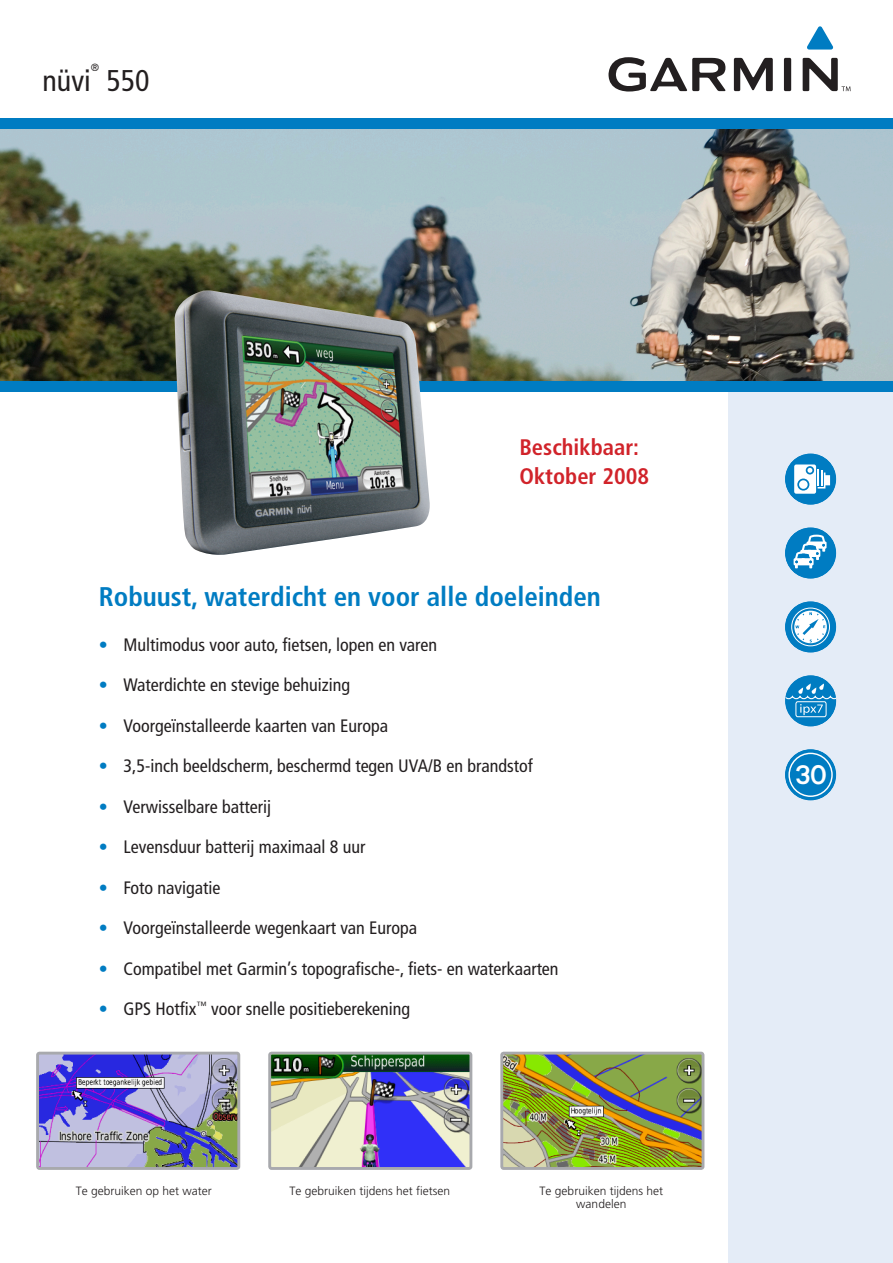
<style>
.page{position:relative;width:893px;height:1263px;background:#fff}
.page>*{position:absolute;margin:0;border:0;box-sizing:border-box;transform-origin:0 0}
.t1{font:condensed 30px "Frutiger LT Std";color:#231f20}
.t2{font:700 condensed 27px "Frutiger LT Std";color:#007cc2}
.t3{font:500 26.4px "Transport";color:#fff}
.t4{font:700 condensed 22.5px "Frutiger LT Std";color:#d1232a}
.t5{font:condensed 18px "Frutiger LT Std";color:#231f20}
.t6{font:300 12px/13.5px "Frutiger LT Std";color:#231f20;text-align:center}
.t7{font:condensed 10.5px "Frutiger LT Std";color:#231f20}
.s1{color:#007cc2}
</style>
<div class="page">
<div style="left:729px;top:388px;width:164px;height:875px;background:#e4ecf7"></div>
<img style="left:0;top:129px;width:893px;height:252px">
<div style="left:0;top:118px;width:893px;height:11px;background:#007cc2"></div>
<div style="left:0;top:381px;width:893px;height:10px;background:#007cc2"></div>
<svg style="left:608px;top:57px;width:242px;height:35px"></svg>
<svg style="left:807px;top:26px;width:26px;height:24px"></svg>
<div style="left:785px;top:527px;width:51px;height:51px;background:#007cc2;border-radius:50%"></div>
<svg style="left:794px;top:535px;width:32px;height:33px"></svg>
<svg style="left:785px;top:601px;width:51px;height:51px"></svg>
<svg style="left:794px;top:611px;width:33px;height:32px"></svg>
<div style="left:791px;top:608px;width:39px;height:38px;border:1px solid #fff;border-radius:50%"></div>
<div style="left:785px;top:675px;width:51px;height:51px;background:#007cc2;border-radius:50%"></div>
<div style="left:795px;top:701px;width:31px;height:16px;border:1px solid #fff;border-radius:2px"></div>
<svg style="left:785px;top:683px;width:51px;height:32px"></svg>
<div style="left:785px;top:749px;width:51px;height:51px;background:#007cc2;border-radius:50%"></div>
<svg style="left:788px;top:752px;width:45px;height:46px"></svg>
<div style="left:785px;top:454px;width:51px;height:51px;background:#007cc2;border-radius:50%"></div>
<div style="left:794px;top:464px;width:22px;height:30px;background:#fff;border-radius:2px"></div>
<svg style="left:797px;top:466px;width:33px;height:25px"></svg>
<img style="left:40px;top:1056px;width:196px;height:110px">
<div style="left:36px;top:1052px;width:204px;height:118px;border:3px solid #a8a9ad;border-radius:2px"></div>
<img style="left:272px;top:1056px;width:196px;height:110px">
<div style="left:268px;top:1052px;width:204px;height:118px;border:3px solid #a8a9ad;border-radius:2px"></div>
<img style="left:504px;top:1056px;width:196px;height:110px">
<div style="left:500px;top:1052px;width:204px;height:118px;border:3px solid #a8a9ad;border-radius:2px"></div>
<img style="left:174px;top:290px;width:258px;height:265px">
<p class="t7" style="left:91px;top:61px;width:10px">®</p>
<p class="t1" style="left:43px;top:63px;width:50px">nüvi</p>
<p class="t1" style="left:106px;top:63px;width:45px">550</p>
<p class="t4" style="left:519px;top:434px;width:121px">Beschikbaar:</p>
<p class="t4" style="left:519px;top:463px;width:131px">Oktober 2008</p>
<p class="t2" style="left:99px;top:581px;width:504px">Robuust, waterdicht en voor alle doeleinden</p>
<p class="t5" style="left:99px;top:634px;width:340px"><span class="s1">•</span> Multimodus voor auto, fietsen, lopen en varen</p>
<p class="t5" style="left:99px;top:675px;width:253px"><span class="s1">•</span> Waterdichte en stevige behuizing</p>
<p class="t5" style="left:99px;top:715px;width:291px"><span class="s1">•</span> Voorgeïnstalleerde kaarten van Europa</p>
<p class="t5" style="left:99px;top:756px;width:435px"><span class="s1">•</span> 3,5-inch beeldscherm, beschermd tegen UVA/B en brandstof</p>
<p class="t5" style="left:99px;top:796px;width:174px"><span class="s1">•</span> Verwisselbare batterij</p>
<p class="t5" style="left:99px;top:837px;width:268px"><span class="s1">•</span> Levensduur batterij maximaal 8 uur</p>
<p class="t5" style="left:99px;top:877px;width:123px"><span class="s1">•</span> Foto navigatie</p>
<p class="t5" style="left:99px;top:918px;width:320px"><span class="s1">•</span> Voorgeïnstalleerde wegenkaart van Europa</p>
<p class="t5" style="left:99px;top:958px;width:461px"><span class="s1">•</span> Compatibel met Garmin’s topografische-, fiets- en waterkaarten</p>
<p class="t5" style="left:99px;top:999px;width:313px"><span class="s1">•</span> GPS Hotfix<sup>™</sup> voor snelle positieberekening</p>
<p class="t6" style="left:76px;top:1184px;width:138px">Te gebruiken op het water</p>
<p class="t6" style="left:290px;top:1184px;width:162px">Te gebruiken tijdens het fietsen</p>
<p class="t6" style="left:540px;top:1184px;width:125px">Te gebruiken tijdens het wandelen</p>
<p class="t3" style="left:795px;top:759px;width:34px">30</p>
</div>
